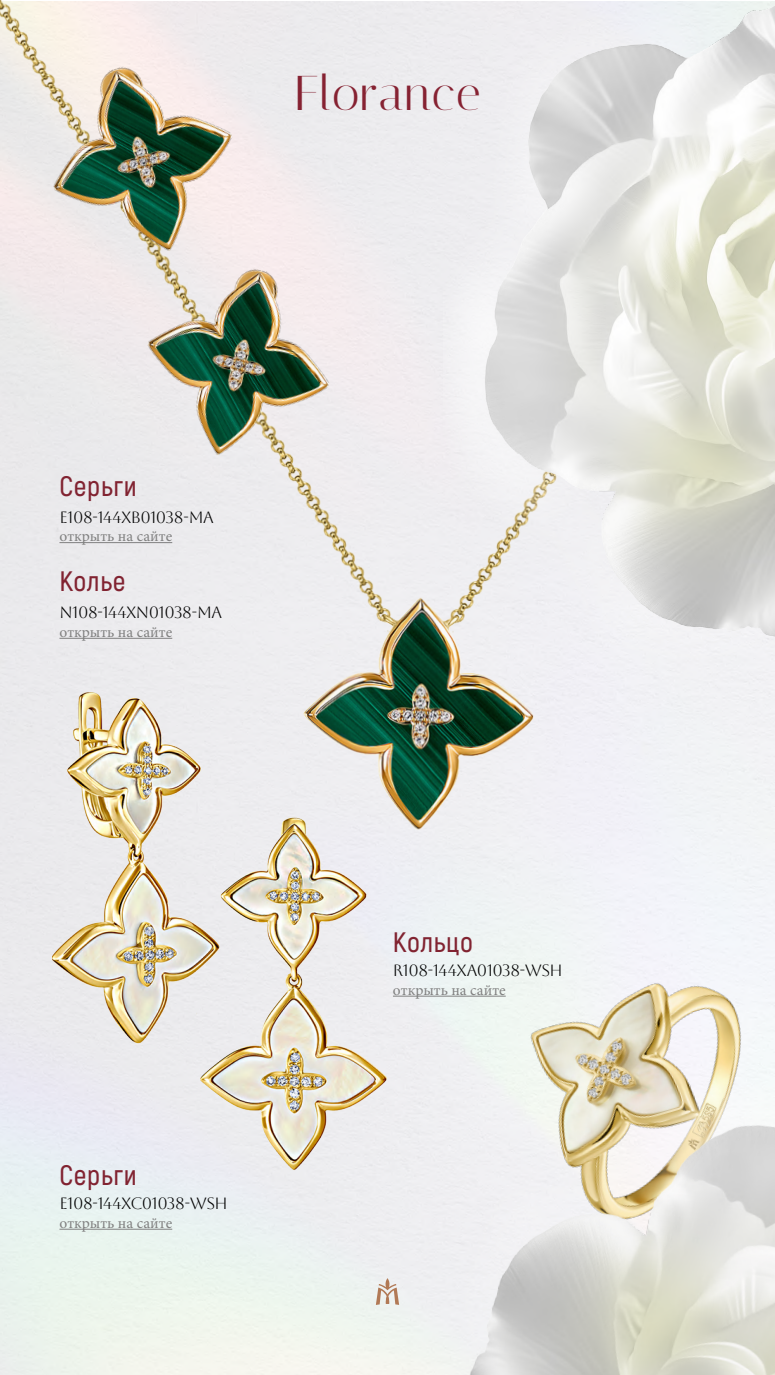
<style>
.page{position:relative;width:775px;height:1375px;background:#fff}
.page>*{position:absolute;margin:0;border:0;box-sizing:border-box;transform-origin:0 0}
.t1{font:48.75px "Italiana";letter-spacing:.02em;color:#862232}
.t2{font:600 28.12px "Akrobat";letter-spacing:.025em;color:#812331}
.t3{font:16.25px "Aboreto";letter-spacing:-.035em;color:#000}
.t4{font:15.44px "Minion Pro";color:#808080}
</style>
<div class="page">
<img style="left:0;top:837px;width:775px;height:538px">
<img style="left:0;top:1260px;width:8px;height:17px">
<svg style="left:376px;top:1278px;width:21px;height:27px"></svg>
<img style="left:0;top:0;width:775px;height:837px">
<img style="left:444px;top:0;width:331px;height:709px">
<img style="left:27px;top:42px;width:231px;height:235px">
<img style="left:53px;top:667px;width:192px;height:395px">
<img style="left:506px;top:953px;width:269px;height:72px">
<hr style="left:59px;top:1229px;width:113px;height:1px;background:#808080">
<hr style="left:393px;top:996px;width:113px;height:1px;background:#808080">
<img style="left:127px;top:249px;width:223px;height:227px">
<img style="left:197px;top:813px;width:192px;height:364px">
<img style="left:397px;top:1025px;width:378px;height:350px">
<h1 class="t1" style="left:294px;top:64px;width:188px">Florance</h1>
<h2 class="t2" style="left:59px;top:469px;width:79px">Серьги</h2>
<p class="t3" style="left:59px;top:508px;width:156px">E108-144XB01038-MA</p>
<p class="t4" style="left:59px;top:527px;width:114px">открыть на сайте</p>
<h2 class="t2" style="left:59px;top:564px;width:68px">Колье</h2>
<p class="t3" style="left:59px;top:603px;width:164px">N108-144XN01038-MA</p>
<p class="t4" style="left:59px;top:623px;width:114px">открыть на сайте</p>
<h2 class="t2" style="left:59px;top:1158px;width:79px">Серьги</h2>
<p class="t3" style="left:59px;top:1194px;width:170px">E108-144XC01038-WSH</p>
<p class="t4" style="left:59px;top:1214px;width:114px">открыть на сайте</p>
<h2 class="t2" style="left:393px;top:925px;width:82px">Кольцо</h2>
<p class="t3" style="left:393px;top:961px;width:171px">R108-144XA01038-WSH</p>
<p class="t4" style="left:393px;top:980px;width:114px">открыть на сайте</p>
</div>
